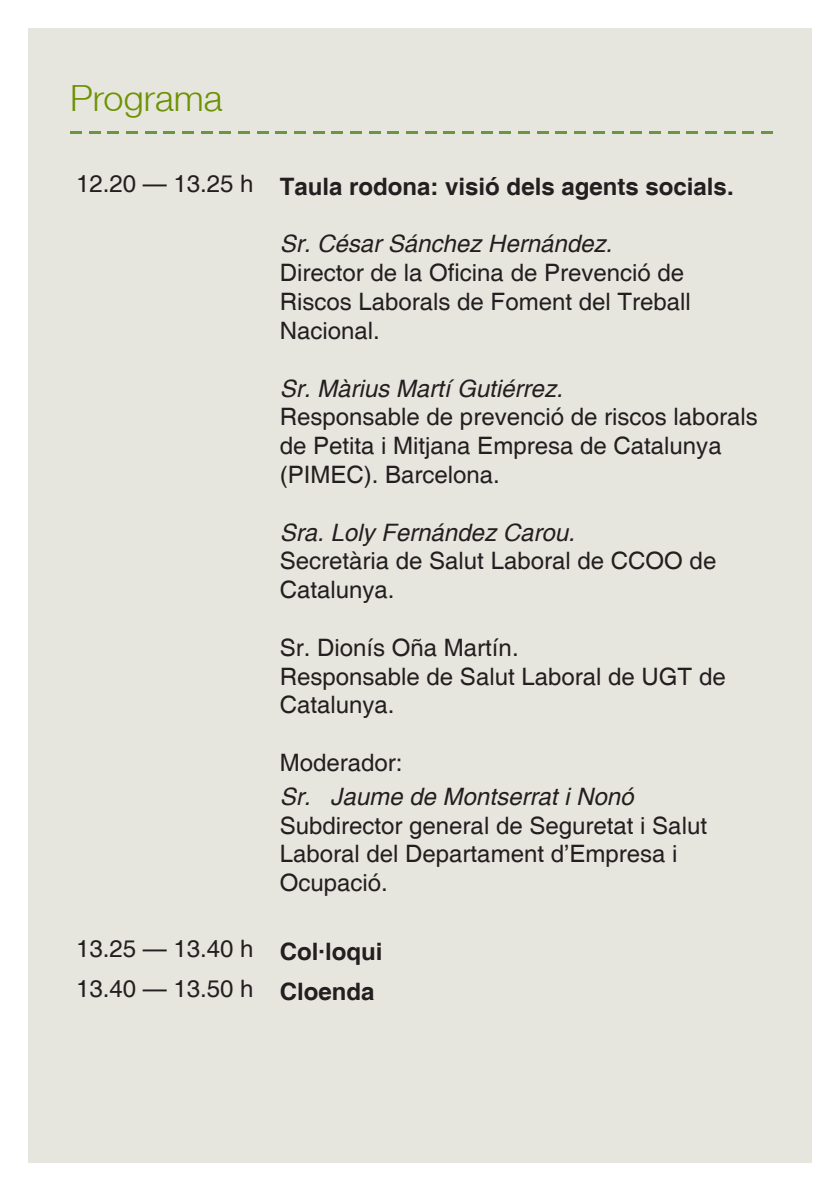
<style>
.page{position:relative;width:840px;height:1191px;background:#fff}
.page>*{position:absolute;margin:0;border:0;box-sizing:border-box;transform-origin:0 0}
.t1{font:300 36px "Helvetica Neue LT";color:#6c9102}
.t2{font:24px/28.8px "Helvetica";color:#231f20}
.t3{font:italic 24px "Helvetica";color:#231f20}
.t4{font:700 24px "Helvetica";color:#231f20}
</style>
<div class="page">
<div style="left:28px;top:28px;width:783px;height:1134px;background:#e7e6de"></div>
<svg style="left:70px;top:132px;width:11px;height:2px"></svg>
<svg style="left:89px;top:132px;width:11px;height:2px"></svg>
<svg style="left:108px;top:132px;width:11px;height:2px"></svg>
<svg style="left:126px;top:132px;width:11px;height:2px"></svg>
<svg style="left:145px;top:132px;width:11px;height:2px"></svg>
<svg style="left:164px;top:132px;width:11px;height:2px"></svg>
<svg style="left:182px;top:132px;width:11px;height:2px"></svg>
<svg style="left:201px;top:132px;width:11px;height:2px"></svg>
<svg style="left:219px;top:132px;width:12px;height:2px"></svg>
<svg style="left:238px;top:132px;width:11px;height:2px"></svg>
<svg style="left:257px;top:132px;width:11px;height:2px"></svg>
<svg style="left:275px;top:132px;width:12px;height:2px"></svg>
<svg style="left:294px;top:132px;width:11px;height:2px"></svg>
<svg style="left:313px;top:132px;width:11px;height:2px"></svg>
<svg style="left:331px;top:132px;width:12px;height:2px"></svg>
<svg style="left:350px;top:132px;width:11px;height:2px"></svg>
<svg style="left:369px;top:132px;width:11px;height:2px"></svg>
<svg style="left:387px;top:132px;width:12px;height:2px"></svg>
<svg style="left:406px;top:132px;width:11px;height:2px"></svg>
<svg style="left:425px;top:132px;width:11px;height:2px"></svg>
<svg style="left:443px;top:132px;width:11px;height:2px"></svg>
<svg style="left:462px;top:132px;width:11px;height:2px"></svg>
<svg style="left:481px;top:132px;width:11px;height:2px"></svg>
<svg style="left:499px;top:132px;width:11px;height:2px"></svg>
<svg style="left:518px;top:132px;width:11px;height:2px"></svg>
<svg style="left:537px;top:132px;width:11px;height:2px"></svg>
<svg style="left:555px;top:132px;width:11px;height:2px"></svg>
<svg style="left:574px;top:132px;width:11px;height:2px"></svg>
<svg style="left:593px;top:132px;width:11px;height:2px"></svg>
<svg style="left:612px;top:132px;width:10px;height:2px"></svg>
<svg style="left:630px;top:132px;width:11px;height:2px"></svg>
<svg style="left:649px;top:132px;width:11px;height:2px"></svg>
<svg style="left:668px;top:132px;width:10px;height:2px"></svg>
<svg style="left:686px;top:132px;width:11px;height:2px"></svg>
<svg style="left:705px;top:132px;width:11px;height:2px"></svg>
<svg style="left:724px;top:132px;width:10px;height:2px"></svg>
<svg style="left:742px;top:132px;width:11px;height:2px"></svg>
<svg style="left:761px;top:132px;width:11px;height:2px"></svg>
<h1 class="t1" style="left:70px;top:76px;width:154px">Programa</h1>
<p class="t2" style="left:76px;top:170px;width:179px">12.20 — 13.25 h</p>
<p class="t4" style="left:279px;top:172px;width:455px">Taula rodona: visió dels agents socials.</p>
<p class="t3" style="left:279px;top:230px;width:334px">Sr. César Sánchez Hernández.</p>
<p class="t2" style="left:279px;top:259px;width:412px">Director de la Oficina de Prevenció de<br>Riscos Laborals de Foment del Treball<br>Nacional.</p>
<p class="t3" style="left:279px;top:374px;width:284px">Sr. Màrius Martí Gutiérrez.</p>
<p class="t2" style="left:279px;top:403px;width:479px">Responsable de prevenció de riscos laborals de Petita i Mitjana Empresa de Catalunya (PIMEC). Barcelona.</p>
<p class="t3" style="left:279px;top:518px;width:296px">Sra. Loly Fernández Carou.</p>
<p class="t2" style="left:279px;top:547px;width:438px">Secretària de Salut Laboral de CCOO de<br>Catalunya.</p>
<p class="t2" style="left:279px;top:634px;width:240px">Sr. Dionís Oña Martín.</p>
<p class="t2" style="left:279px;top:662px;width:447px">Responsable de Salut Laboral de UGT de<br>Catalunya.</p>
<p class="t2" style="left:279px;top:749px;width:124px">Moderador:</p>
<p class="t3" style="left:279px;top:782px;width:355px">Sr. Jaume de Montserrat i Nonó</p>
<p class="t2" style="left:279px;top:811px;width:428px">Subdirector general de Seguretat i Salut<br>Laboral del Departament d’Empresa i<br>Ocupació.</p>
<p class="t2" style="left:76px;top:934px;width:179px">13.25 — 13.40 h</p>
<p class="t4" style="left:279px;top:937px;width:104px">Col·loqui</p>
<p class="t2" style="left:76px;top:975px;width:179px">13.40 — 13.50 h</p>
<p class="t4" style="left:279px;top:977px;width:96px">Cloenda</p>
</div>
